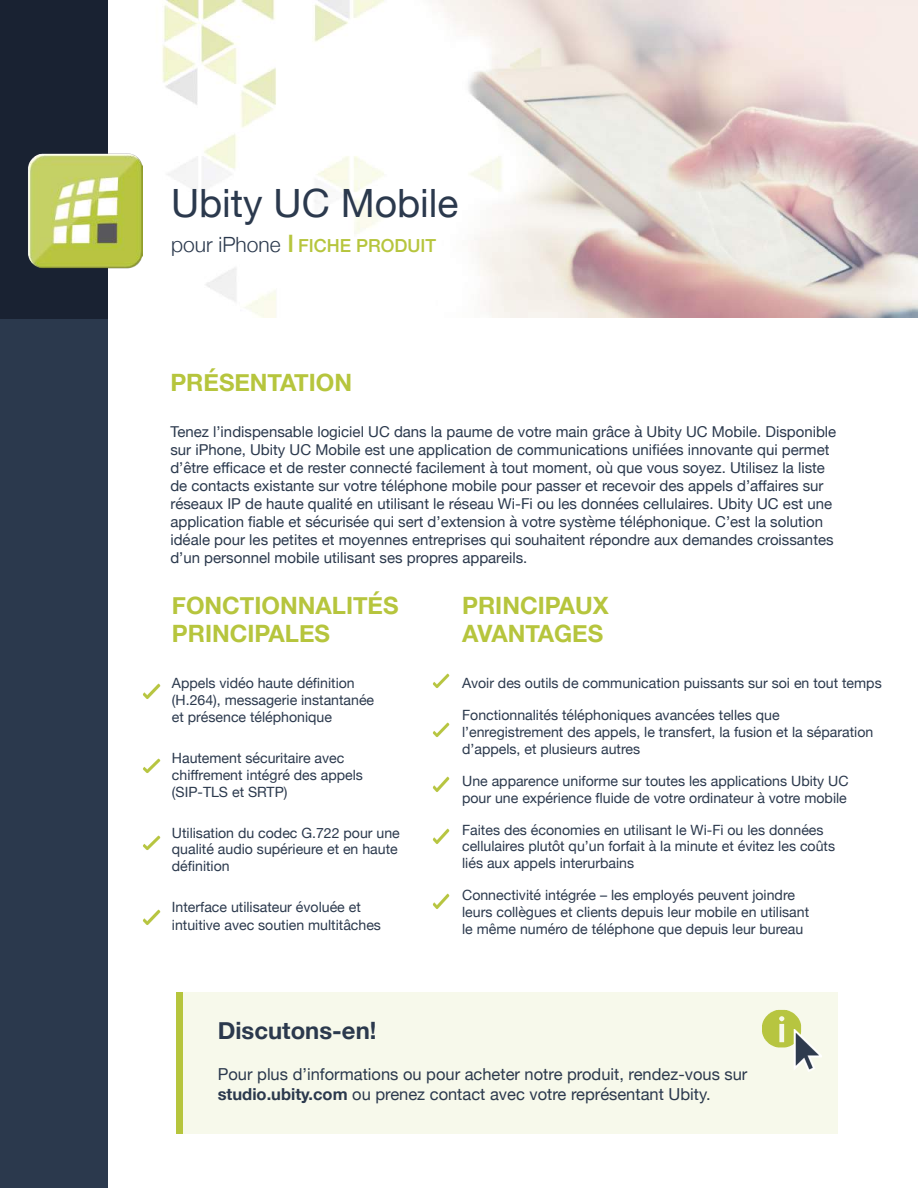
<style>
.page{position:relative;width:918px;height:1188px;background:#fff}
.page>*{position:absolute;margin:0;border:0;box-sizing:border-box;transform-origin:0 0}
.t1{font:39px "Helvetica Neue";color:#2b394d}
.t2{font:700 23.85px/28.7px "Helvetica Neue";color:#b6c53d}
.t3{font:700 23.85px "Helvetica Neue";color:#2b394d}
.t4{font:500 18px "Helvetica Neue";color:#b6c53d}
.t5{font:16.5px/19.8px "Helvetica Neue";color:#2b394d}
.t6{font:15px/18px "Helvetica Neue";color:#2b394d}
.t7{font:14.1px/17px "Helvetica Neue";color:#2b394d}
.s1{font-weight:300;font-size:21px;color:#2b394d}
.s2{font-size:24px}
.s3{font-weight:700}
</style>
<div class="page">
<img style="left:108px;top:0;width:810px;height:318px">
<div style="left:0;top:0;width:108px;height:1188px;background:#2b394d"></div>
<div style="left:0;top:0;width:108px;height:319px;background:#192232"></div>
<div style="left:176px;top:992px;width:661px;height:142px;background:#f7f9eb"></div>
<div style="left:176px;top:992px;width:7px;height:142px;background:#b6c53d"></div>
<img style="left:762px;top:1009px;width:40px;height:39px">
<img style="left:789px;top:1030px;width:33px;height:42px">
<img style="left:28px;top:154px;width:114px;height:115px">
<img style="left:143px;top:684px;width:17px;height:15px">
<img style="left:143px;top:759px;width:17px;height:15px">
<img style="left:143px;top:835px;width:17px;height:15px">
<img style="left:143px;top:910px;width:17px;height:15px">
<img style="left:432px;top:673px;width:18px;height:15px">
<img style="left:432px;top:723px;width:18px;height:14px">
<img style="left:432px;top:777px;width:18px;height:15px">
<img style="left:432px;top:829px;width:18px;height:15px">
<img style="left:432px;top:894px;width:18px;height:15px">
<h1 class="t1" style="left:171px;top:175px;width:289px">Ubity UC Mobile</h1>
<p class="t4" style="left:171px;top:231px;width:267px"><span class="s1">pour iPhone</span> <span class="s2">I</span> FICHE PRODUIT</p>
<h2 class="t2" style="left:170px;top:369px;width:183px">PRÉSENTATION</h2>
<p class="t6" style="left:170px;top:424px;width:667px">Tenez l’indispensable logiciel UC dans la paume de votre main grâce à Ubity UC Mobile. Disponible sur iPhone, Ubity UC Mobile est une application de communications unifiées innovante qui permet d’être efficace et de rester connecté facilement à tout moment, où que vous soyez. Utilisez la liste de contacts existante sur votre téléphone mobile pour passer et recevoir des appels d’affaires sur réseaux IP de haute qualité en utilisant le réseau Wi-Fi ou les données cellulaires. Ubity UC est une application fiable et sécurisée qui sert d’extension à votre système téléphonique. C’est la solution idéale pour les petites et moyennes entreprises qui souhaitent répondre aux demandes croissantes d’un personnel mobile utilisant ses propres appareils.</p>
<h2 class="t2" style="left:172px;top:591px;width:228px">FONCTIONNALITÉS<br>PRINCIPALES</h2>
<p class="t7" style="left:172px;top:675px;width:204px">Appels vidéo haute définition (H.264), messagerie instantanée et présence téléphonique</p>
<p class="t7" style="left:172px;top:750px;width:193px">Hautement sécuritaire avec chiffrement intégré des appels (SIP-TLS et SRTP)</p>
<p class="t7" style="left:172px;top:825px;width:229px">Utilisation du codec G.722 pour une qualité audio supérieure et en haute définition</p>
<p class="t7" style="left:172px;top:899px;width:211px;line-height:18px">Interface utilisateur évoluée et intuitive avec soutien multitâches</p>
<h2 class="t2" style="left:462px;top:591px;width:148px">PRINCIPAUX<br>AVANTAGES</h2>
<p class="t7" style="left:462px;top:675px;width:421px">Avoir des outils de communication puissants sur soi en tout temps</p>
<p class="t7" style="left:462px;top:707px;width:413px">Fonctionnalités téléphoniques avancées telles que l’enregistrement des appels, le transfert, la fusion et la séparation d’appels, et plusieurs autres</p>
<p class="t7" style="left:462px;top:773px;width:388px">Une apparence uniforme sur toutes les applications Ubity UC pour une expérience fluide de votre ordinateur à votre mobile</p>
<p class="t7" style="left:462px;top:822px;width:374px">Faites des économies en utilisant le Wi-Fi ou les données cellulaires plutôt qu’un forfait à la minute et évitez les coûts liés aux appels interurbains</p>
<p class="t7" style="left:462px;top:888px;width:349px">Connectivité intégrée – les employés peuvent joindre leurs collègues et clients depuis leur mobile en utilisant le même numéro de téléphone que depuis leur bureau</p>
<h2 class="t3" style="left:218px;top:1012px;width:160px">Discutons-en!</h2>
<p class="t5" style="left:218px;top:1065px;width:531px">Pour plus d’informations ou pour acheter notre produit, rendez-vous sur <span class="s3">studio.ubity.com</span> ou prenez contact avec votre représentant Ubity.</p>
</div>
